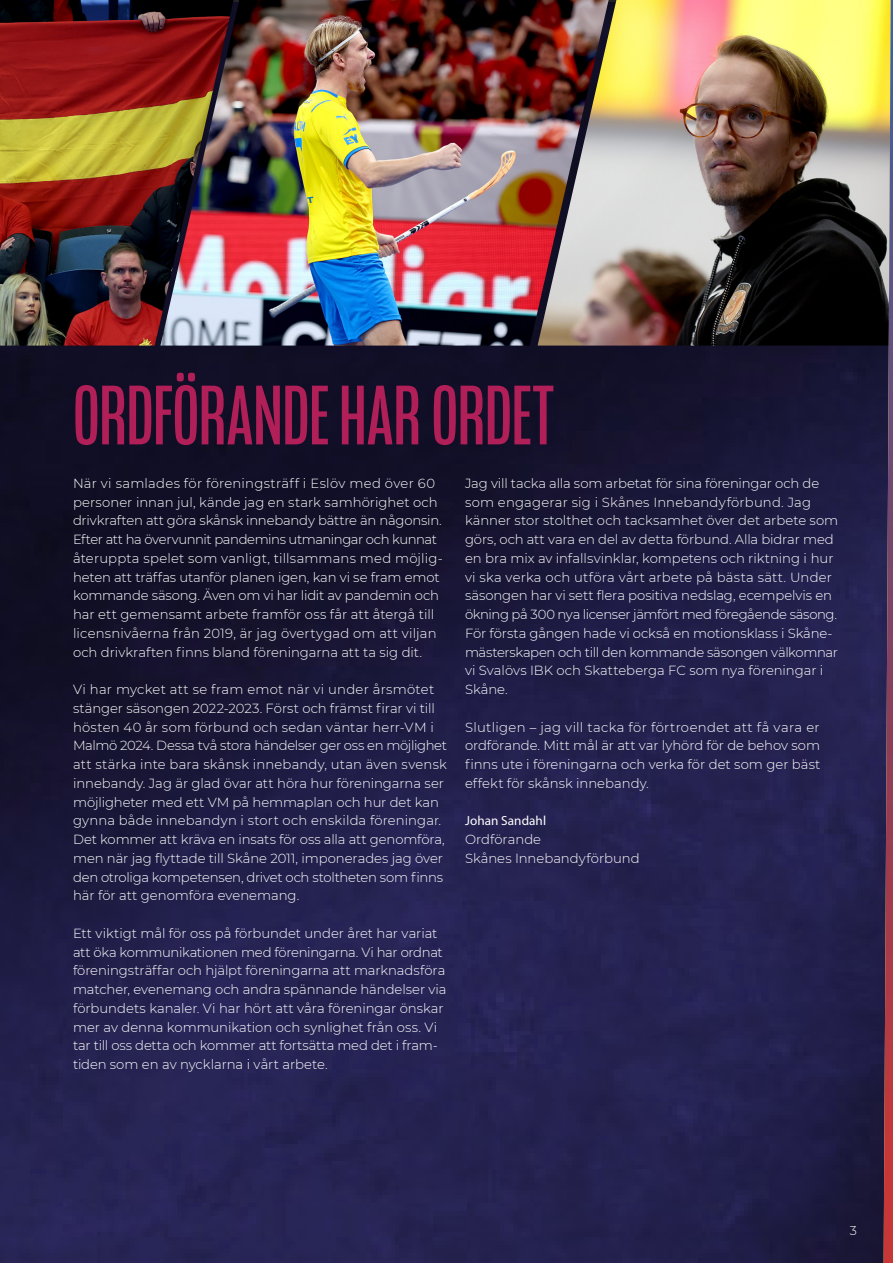
<style>
.page{position:relative;width:893px;height:1263px;background:#fff}
.page>*{position:absolute;margin:0;border:0;box-sizing:border-box;transform-origin:0 0}
.SI___Brödtext{font:86.4px "Mongoose";letter-spacing:-.005em;color:#b01f57}
.SI___Brödtext-2{font:300 13.2px/18.8px "Montserrat";letter-spacing:-.005em;color:#fff}
.SI___Brödtext-3{font:13.2px "Myriad Pro";letter-spacing:.005em;color:#fff}
.t1{font:300 12.75px "Montserrat";color:#fff}
</style>
<div class="page">
<img style="left:0;top:346px;width:884px;height:917px">
<img style="left:0;top:0;width:160px;height:346px">
<img style="left:160px;top:0;width:378px;height:346px">
<img style="left:538px;top:0;width:346px;height:346px">
<svg style="left:884px;top:0;width:9px;height:1263px;background:#88525b"></svg>
<p class="SI___Brödtext" style="left:73px;top:366px;width:482px">ORDFÖRANDE HAR ORDET</p>
<p class="SI___Brödtext-2" style="left:73px;top:473px;width:371px">När vi samlades för föreningsträff i Eslöv med över 60 personer innan jul, kände jag en stark samhörighet och drivkraften att göra skånsk innebandy bättre än någonsin.<br>Efter att ha övervunnit pandemins utmaningar och kunnat återuppta spelet som vanligt, tillsammans med möjlig&shy;heten att träffas utanför planen igen, kan vi se fram emot kommande säsong. Även om vi har lidit av pandemin och har ett gemensamt arbete framför oss får att återgå till licensnivåerna från 2019, är jag övertygad om att viljan och drivkraften finns bland föreningarna att ta sig dit.</p>
<p class="SI___Brödtext-2" style="left:73px;top:679px;width:375px">Vi har mycket att se fram emot när vi under årsmötet stänger säsongen 2022-2023. Först och främst firar vi till hösten 40 år som förbund och sedan väntar herr-VM i Malmö 2024. Dessa två stora händelser ger oss en möjlighet att stärka inte bara skånsk innebandy, utan även svensk innebandy. Jag är glad övar att höra hur föreningarna ser möjligheter med ett VM på hemmaplan och hur det kan gynna både innebandyn i stort och enskilda föreningar.<br>Det kommer att kräva en insats för oss alla att genomföra, men när jag flyttade till Skåne 2011, imponerades jag över den otroliga kompetensen, drivet och stoltheten som finns här för att genomföra evenemang.</p>
<p class="SI___Brödtext-2" style="left:73px;top:923px;width:375px">Ett viktigt mål för oss på förbundet under året har variat att öka kommunikationen med föreningarna. Vi har ordnat föreningsträffar och hjälpt föreningarna att marknadsföra matcher, evenemang och andra spännande händelser via förbundets kanaler. Vi har hört att våra föreningar önskar mer av denna kommunikation och synlighet från oss. Vi tar till oss detta och kommer att fortsätta med det i fram&shy;tiden som en av nycklarna i vårt arbete.</p>
<p class="SI___Brödtext-2" style="left:465px;top:473px;width:375px">Jag vill tacka alla som arbetat för sina föreningar och de som engagerar sig i Skånes Innebandyförbund. Jag känner stor stolthet och tacksamhet över det arbete som görs, och att vara en del av detta förbund. Alla bidrar med en bra mix av infallsvinklar, kompetens och riktning i hur vi ska verka och utföra vårt arbete på bästa sätt. Under säsongen har vi sett flera positiva nedslag, ecempelvis en ökning på 300 nya licenser jämfört med föregående säsong.<br>För första gången hade vi också en motionsklass i Skåne-- mästerskapen och till den kommande säsongen välkomnar vi Svalövs IBK och Skatteberga FC som nya föreningar i Skåne.</p>
<p class="SI___Brödtext-2" style="left:465px;top:717px;width:357px;text-align:justify">Slutligen – jag vill tacka för förtroendet att få vara er ordförande. Mitt mål är att var lyhörd för de behov som finns ute i föreningarna och verka för det som ger bäst effekt för skånsk innebandy.</p>
<p class="SI___Brödtext-3" style="left:465px;top:813px;width:83px">Johan Sandahl</p>
<p class="SI___Brödtext-2" style="left:465px;top:829px;width:78px">Ordförande</p>
<p class="SI___Brödtext-2" style="left:465px;top:848px;width:176px">Skånes Innebandyförbund</p>
<p class="t1" style="left:850px;top:1221px;width:9px">3</p>
</div>
